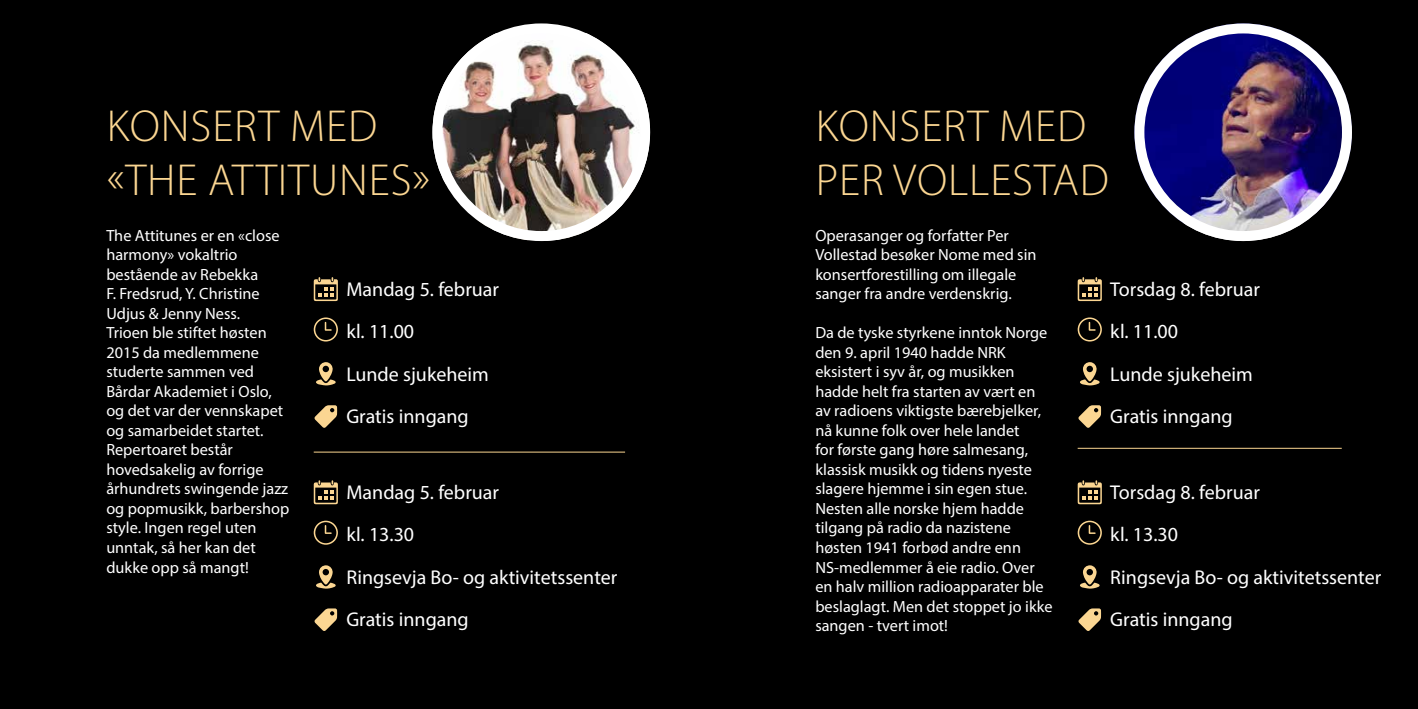
<style>
.page{position:relative;width:1418px;height:709px;background:#fff}
.page>*{position:absolute;margin:0;border:0;box-sizing:border-box;transform-origin:0 0}
.t1{font:300 45px/54px "Myriad Pro";letter-spacing:.02em;color:#fbd692}
.t2{font:20px/42.5px "Myriad Pro";color:#fff}
.t3{font:16.25px/19.5px "Myriad Pro";color:#fff}
</style>
<div class="page">
<div style="left:0;top:0;width:709px;height:709px;background:#000"></div>
<div style="left:709px;top:0;width:708px;height:709px;background:#000"></div>
<svg style="left:1080px;top:362px;width:19px;height:23px"></svg>
<svg style="left:1077px;top:277px;width:24px;height:24px"></svg>
<svg style="left:1077px;top:317px;width:24px;height:24px"></svg>
<svg style="left:1078px;top:405px;width:23px;height:23px"></svg>
<svg style="left:1080px;top:565px;width:19px;height:23px"></svg>
<svg style="left:1077px;top:480px;width:24px;height:24px"></svg>
<svg style="left:1077px;top:520px;width:24px;height:24px"></svg>
<svg style="left:1078px;top:608px;width:23px;height:23px"></svg>
<svg style="left:316px;top:362px;width:20px;height:23px"></svg>
<svg style="left:314px;top:277px;width:24px;height:24px"></svg>
<svg style="left:314px;top:317px;width:24px;height:24px"></svg>
<svg style="left:314px;top:405px;width:23px;height:23px"></svg>
<svg style="left:316px;top:565px;width:20px;height:23px"></svg>
<svg style="left:314px;top:480px;width:24px;height:24px"></svg>
<svg style="left:314px;top:520px;width:24px;height:24px"></svg>
<svg style="left:314px;top:608px;width:23px;height:23px"></svg>
<hr style="left:314px;top:452px;width:311px;height:1px;background:#fbd692">
<hr style="left:1077px;top:448px;width:264px;height:1px;background:#fbd692">
<img style="left:1134px;top:23px;width:217px;height:218px;border-radius:109px">
<div style="left:1134px;top:23px;width:217px;height:218px;border:10px solid #fff;border-radius:50%"></div>
<img style="left:435px;top:34px;width:215px;height:207px">
<div style="left:432px;top:23px;width:218px;height:218px;border:10px solid #fff;border-radius:50%"></div>
<h1 class="t1" style="left:107px;top:99px;width:325px">KONSERT MED «THE ATTITUNES»</h1>
<h1 class="t1" style="left:815px;top:99px;width:294px">KONSERT MED<br>PER VOLLESTAD</h1>
<p class="t3" style="left:106px;top:225px;width:184px">The Attitunes er en «close harmony» vokaltrio bestående av Rebekka<br>F. Fredsrud, Y. Christine<br>Udjus &amp; Jenny Ness.<br>Trioen ble stiftet høsten<br>2015 da medlemmene studerte sammen ved<br>Bårdar Akademiet i Oslo, og det var der vennskapet og samarbeidet startet.<br>Repertoaret består hovedsakelig av forrige århundrets swingende jazz og popmusikk, barbershop style. Ingen regel uten unntak, så her kan det dukke opp så mangt!</p>
<p class="t2" style="left:346px;top:267px;width:154px">Mandag 5. februar kl. 11.00<br>Lunde sjukeheim<br>Gratis inngang</p>
<p class="t2" style="left:346px;top:470px;width:272px">Mandag 5. februar<br>kl. 13.30<br>Ringsevja Bo- og aktivitetssenter<br>Gratis inngang</p>
<p class="t3" style="left:815px;top:225px;width:223px">Operasanger og forfatter Per<br>Vollestad besøker Nome med sin konsertforestilling om illegale sanger fra andre verdenskrig.</p>
<p class="t3" style="left:815px;top:323px;width:239px">Da de tyske styrkene inntok Norge den 9. april 1940 hadde NRK eksistert i syv år, og musikken hadde helt fra starten av vært en av radioens viktigste bærebjelker, nå kunne folk over hele landet<br>for første gang høre salmesang, klassisk musikk og tidens nyeste slagere hjemme i sin egen stue.<br>Nesten alle norske hjem hadde tilgang på radio da nazistene høsten 1941 forbød andre enn<br>NS-medlemmer å eie radio. Over en halv million radioapparater ble beslaglagt. Men det stoppet jo ikke sangen - tvert imot!</p>
<p class="t2" style="left:1110px;top:267px;width:151px">Torsdag 8. februar kl. 11.00<br>Lunde sjukeheim<br>Gratis inngang</p>
<p class="t2" style="left:1110px;top:470px;width:272px">Torsdag 8. februar<br>kl. 13.30<br>Ringsevja Bo- og aktivitetssenter<br>Gratis inngang</p>
</div>
